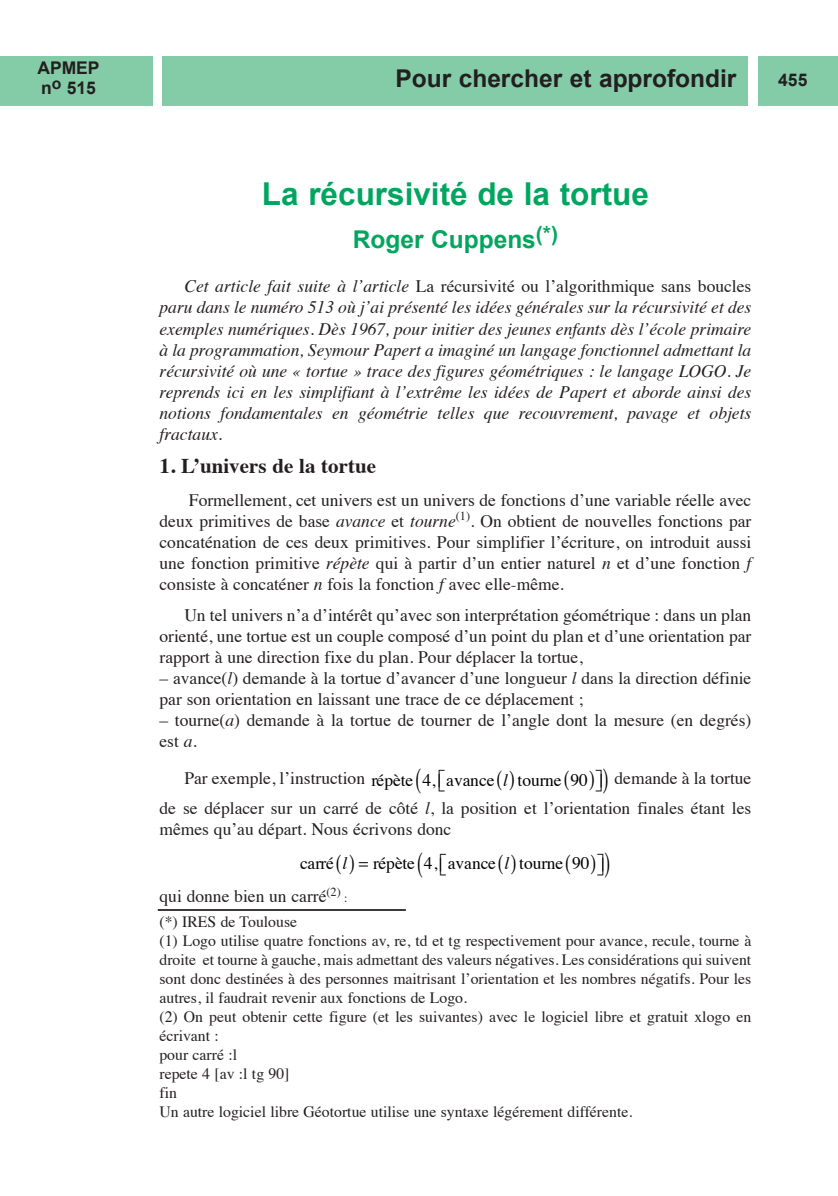
<style>
.page{position:relative;width:838px;height:1196px;background:#fff}
.page>*{position:absolute;margin:0;border:0;box-sizing:border-box;transform-origin:0 0}
.t1{font:700 31.5px "Arial";color:#00a65f}
.t2{font:700 24.5px "Arial";color:#231f20}
.t3{font:700 24.5px "Arial";color:#00a65f}
.t4{font:700 21px "Times";color:#231f20}
.t5{font:17.5px/21px "Times";color:#231f20;text-align:justify}
.t6{font:italic 17.5px/21px "Times";color:#231f20;text-align:justify}
.t7{font:17.5px "Times";color:#000}
.t8{font:700 17.5px/19.6px "Arial";color:#231f20}
.t9{font:15.75px/18.9px "Times";color:#231f20}
.t10{font:12.25px "Times";color:#231f20}
.s1{font-style:normal}
.s2{font-style:italic}
.s3{color:#000}
.s4{font-style:italic;color:#000}
</style>
<div class="page">
<div style="left:163px;top:57px;width:585px;height:49px;background:#84cba7"></div>
<div style="left:758px;top:57px;width:80px;height:49px;background:#84cba7"></div>
<div style="left:0;top:57px;width:153px;height:49px;background:#84cba7"></div>
<hr style="left:158px;top:909px;width:248px;height:2px;background:#231f20">
<hr style="left:837px;top:578px;width:1px;height:49px;background:#000">
<p class="t8" style="left:37px;top:58px;width:64px">APMEP n<sup>o</sup> 515</p>
<h2 class="t2" style="left:395px;top:64px;width:343px">Pour chercher et approfondir</h2>
<p class="t8" style="left:778px;top:70px;width:31px">455</p>
<h1 class="t1" style="left:262px;top:177px;width:388px">La récursivité de la tortue</h1>
<h2 class="t3" style="left:353px;top:226px;width:207px">Roger Cuppens<sup>(*)</sup></h2>
<p class="t6" style="left:160px;top:278px;width:593px;text-indent:25px">Cet article fait suite à l’article <span class="s1">La récursivité ou l’algorithmique sans boucles </span>paru dans le numéro 513 où j’ai présenté les idées générales sur la récursivité et des exemples numériques. Dès 1967, pour initier des jeunes enfants dès l’école primaire à la programmation, Seymour Papert a imaginé un langage fonctionnel admettant la récursivité où une « tortue » trace des figures géométriques : le langage LOGO. Je reprends ici en les simplifiant à l’extrême les idées de Papert et aborde ainsi des notions fondamentales en géométrie telles que recouvrement, pavage et objets fractaux.</p>
<p class="t4" style="left:160px;top:457px;width:218px">1. L’univers de la tortue</p>
<p class="t5" style="left:160px;top:491px;width:593px;text-indent:29px">Formellement, cet univers est un univers de fonctions d’une variable réelle avec deux primitives de base <span class="s2">avance</span> et <span class="s2">tourne</span><sup>(1)</sup>. On obtient de nouvelles fonctions par concaténation de ces deux primitives. Pour simplifier l’écriture, on introduit aussi une fonction primitive <span class="s2">répète</span> qui à partir d’un entier naturel <span class="s2">n</span> et d’une fonction <span class="s2">f </span>consiste à concaténer <span class="s2">n</span> fois la fonction <span class="s2">f</span> avec elle-même.</p>
<p class="t5" style="left:160px;top:606px;width:593px;text-indent:25px">Un tel univers n’a d’intérêt qu’avec son interprétation géométrique : dans un plan orienté, une tortue est un couple composé d’un point du plan et d’une orientation par rapport à une direction fixe du plan. Pour déplacer la tortue,</p>
<p class="t5" style="left:160px;top:669px;width:593px">– avance(<span class="s2">l</span>) demande à la tortue d’avancer d’une longueur <span class="s2">l</span> dans la direction définie par son orientation en laissant une trace de ce déplacement ;</p>
<p class="t5" style="left:160px;top:711px;width:593px">– tourne(<span class="s2">a</span>) demande à la tortue de tourner de l’angle dont la mesure (en degrés) est <span class="s2">a</span>.</p>
<p class="t5" style="left:184px;top:769px;width:405px">Par exemple, l’instruction <span class="s3">rŽp•te 4, avance</span> <span class="s4">l</span> <span class="s3">tourne 90</span></p>
<p class="t5" style="left:160px;top:765px;width:593px;line-height:29.6px;text-align:right">demande à la tortue<br>de se déplacer sur un carré de côté <span class="s2">l</span>, la position et l’orientation finales étant les</p>
<p class="t5" style="left:160px;top:820px;width:293px">mêmes qu’au départ. Nous écrivons donc</p>
<p class="t7" style="left:300px;top:855px;width:49px">carrŽ <span class="s2">l</span></p>
<p class="t7" style="left:373px;top:855px;width:192px">rŽp•te , avance <span class="s2">l</span> tourne</p>
<p class="t7" style="left:424px;top:855px;width:10px">4</p>
<p class="t7" style="left:572px;top:855px;width:19px">90</p>
<p class="t5" style="left:160px;top:887px;width:183px">qui donne bien un carré<sup>(2)</sup></p>
<p class="t10" style="left:344px;top:893px;width:5px">:</p>
<p class="t9" style="left:159px;top:914px;width:593px">(*) IRES de Toulouse<br>(1) Logo utilise quatre fonctions av, re, td et tg respectivement pour avance, recule, tourne à droite et tourne à gauche, mais admettant des valeurs négatives. Les considérations qui suivent sont donc destinées à des personnes maitrisant l’orientation et les nombres négatifs. Pour les autres, il faudrait revenir aux fonctions de Logo.<br>(2) On peut obtenir cette figure (et les suivantes) avec le logiciel libre et gratuit xlogo en écrivant :<br>pour carré :l<br>repete 4 [av :l tg 90]<br>fin<br>Un autre logiciel libre Géotortue utilise une syntaxe légérement différente.</p>
</div>
